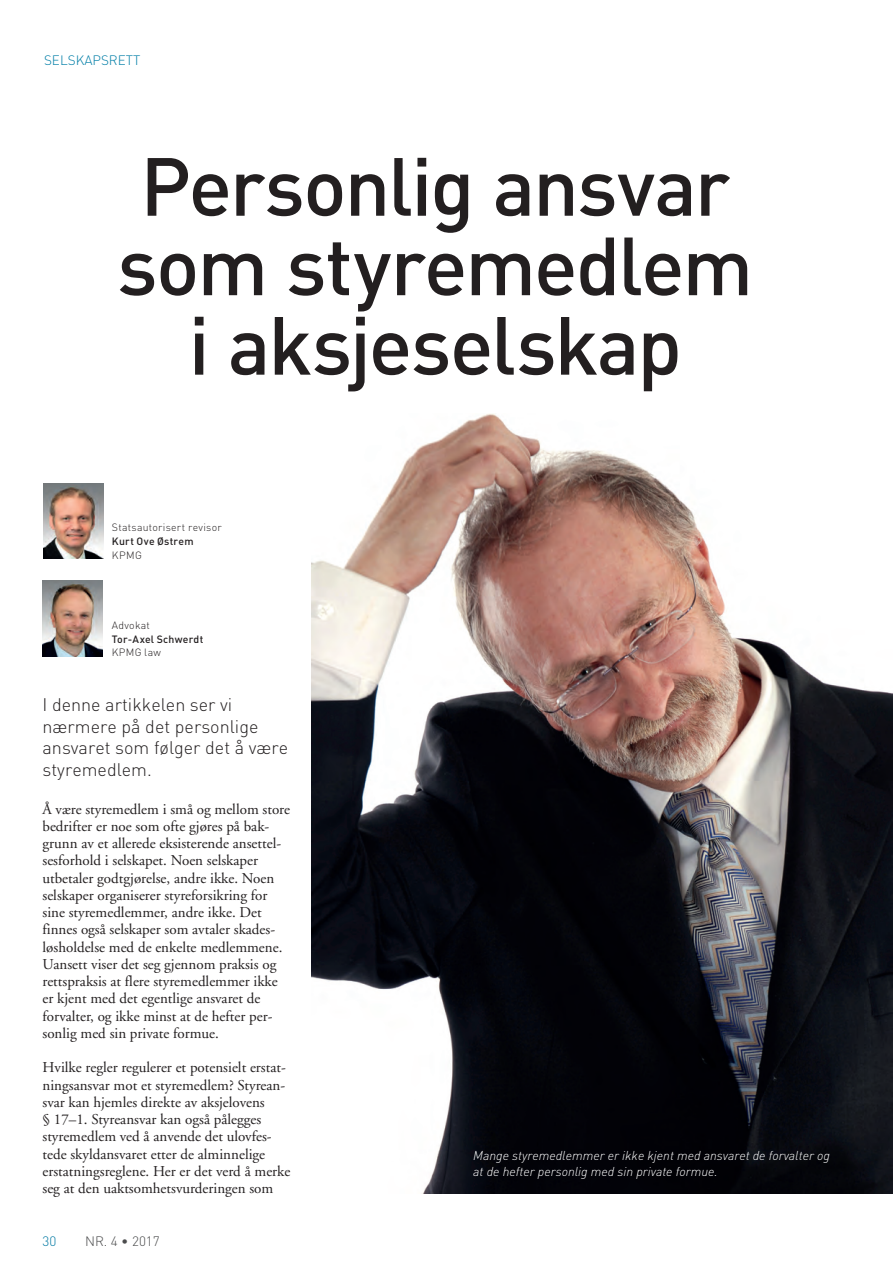
<style>
.page{position:relative;width:893px;height:1263px;background:#fff}
.page>*{position:absolute;margin:0;border:0;box-sizing:border-box;transform-origin:0 0}
.t1{font:500 81px/79.5px "DIN";letter-spacing:-.03em;color:#231f20;text-align:center}
.t2{font:300 18px/21.6px "DIN";color:#231f20}
.t3{font:15px/17.2px "Adobe Garamond";color:#231f20}
.t4{font:300 13.5px "DIN";color:#007ea7}
.t5{font:300 13.5px "DIN";color:#4b4c4d}
.t6{font:300 13.5px "DIN";color:#0079a3}
.t7{font:italic 300 12.75px/15.8px "DIN";color:#fff}
.t8{font:300 10.5px "DIN";letter-spacing:.03em;color:#231f20}
.t9{font:500 10.5px "DIN";letter-spacing:.02em;color:#231f20}
</style>
<div class="page">
<img style="left:43px;top:483px;width:61px;height:76px">
<img style="left:43px;top:581px;width:60px;height:75px">
<img style="left:312px;top:413px;width:581px;height:780px">
<p class="t4" style="left:44px;top:52px;width:98px">SELSKAPSRETT</p>
<h1 class="t1" style="left:117px;top:144px;width:638px">Personlig ansvar som styremedlem i aksjeselskap</h1>
<p class="t8" style="left:112px;top:521px;width:111px">Statsautorisert revisor</p>
<p class="t9" style="left:112px;top:534px;width:83px">Kurt Ove Østrem</p>
<p class="t8" style="left:112px;top:548px;width:31px">KPMG</p>
<p class="t8" style="left:112px;top:619px;width:40px">Advokat</p>
<p class="t9" style="left:112px;top:632px;width:93px">Tor-Axel Schwerdt</p>
<p class="t8" style="left:112px;top:646px;width:51px">KPMG law</p>
<p class="t2" style="left:43px;top:694px;width:247px">I denne artikkelen ser vi nærmere på det personlige ansvaret som følger det å være styremedlem.</p>
<p class="t3" style="left:43px;top:800px;width:249px">Å være styremedlem i små og mellom store bedrifter er noe som ofte gjøres på bak&shy;grunn av et allerede eksisterende ansettel&shy;sesforhold i selskapet. Noen selskaper utbetaler godtgjørelse, andre ikke. Noen selskaper organiserer styreforsikring for sine styremedlemmer, andre ikke. Det finnes også selskaper som avtaler skades&shy;løsholdelse med de enkelte medlemmene.<br>Uansett viser det seg gjennom praksis og rettspraksis at flere styremedlemmer ikke er kjent med det egentlige ansvaret de forvalter, og ikke minst at de hefter per&shy;sonlig med sin private formue.</p>
<p class="t3" style="left:43px;top:1059px;width:249px">Hvilke regler regulerer et potensielt erstat&shy;ningsansvar mot et styremedlem? Styrean&shy;svar kan hjemles direkte av aksjelovens<br>§ 17–1. Styreansvar kan også pålegges styremedlem ved å anvende det ulovfes&shy;tede skyldansvaret etter de alminnelige erstatningsreglene. Her er det verd å merke seg at den uaktsomhetsvurderingen som</p>
<p class="t6" style="left:43px;top:1232px;width:16px">30</p>
<p class="t5" style="left:85px;top:1232px;width:76px">NR. 4 • 2017</p>
<p class="t7" style="left:473px;top:1147px;width:358px">Mange styremedlemmer er ikke kjent med ansvaret de forvalter og at de hefter personlig med sin private formue.</p>
</div>
